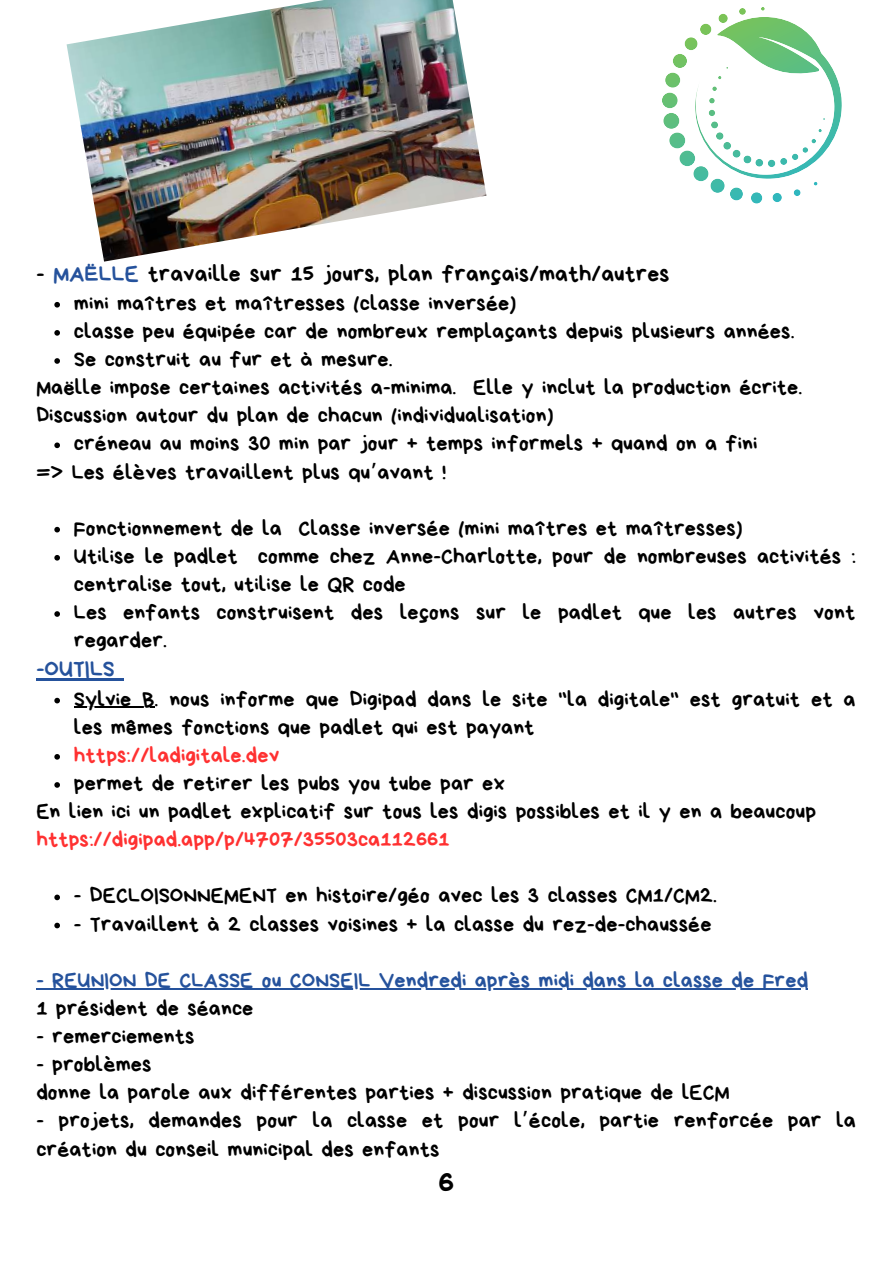
<style>
.page{position:relative;width:893px;height:1264px;background:#fff}
.page>*{position:absolute;margin:0;border:0;box-sizing:border-box;transform-origin:0 0}
.t1{font:31.05px "Bryndan Write";color:#000}
.t2{font:23.55px "Bryndan Write";letter-spacing:.005em;color:#000}
.t3{font:23.55px "Bryndan Write";letter-spacing:.005em;color:#25529c}
.t4{font:22.05px/28px "Bryndan Write";letter-spacing:.005em;color:#000}
.t5{font:22.05px "Bryndan Write";letter-spacing:.005em;color:#ff3131}
.t6{font:22.05px "Bryndan Write";letter-spacing:.005em;color:#25529c}
.s1{color:#25529c}
.s2{font-family:"Noto Sans Gurmukhi"}
</style>
<div class="page">
<img style="left:67px;top:0;width:419px;height:261px">
<svg style="left:54px;top:302px;width:6px;height:5px"></svg>
<svg style="left:54px;top:330px;width:6px;height:6px"></svg>
<svg style="left:54px;top:358px;width:6px;height:6px"></svg>
<svg style="left:54px;top:442px;width:6px;height:6px"></svg>
<svg style="left:54px;top:527px;width:6px;height:5px"></svg>
<svg style="left:54px;top:555px;width:6px;height:5px"></svg>
<svg style="left:54px;top:611px;width:6px;height:6px"></svg>
<svg style="left:54px;top:697px;width:6px;height:6px"></svg>
<hr style="left:74px;top:706px;width:81px;height:2px;background:#000">
<svg style="left:54px;top:754px;width:6px;height:5px"></svg>
<svg style="left:54px;top:782px;width:6px;height:5px"></svg>
<svg style="left:54px;top:894px;width:6px;height:6px"></svg>
<svg style="left:54px;top:922px;width:6px;height:6px"></svg>
<hr style="left:36px;top:678px;width:79px;height:3px;background:#25529c">
<svg style="left:115px;top:678px;width:9px;height:3px"></svg>
<hr style="left:36px;top:987px;width:772px;height:2px;background:#25529c">
<svg style="left:662px;top:7px;width:155px;height:197px"></svg>
<p class="t2" style="left:36px;top:262px;width:634px">- <span class="s1">MAËLLE</span> travaille sur 15 jours, plan français/math/autres</p>
<p class="t4" style="left:74px;top:289px;width:722px">mini maîtres et maîtresses (classe inversée)<br>classe peu équipée car de nombreux remplaçants depuis plusieurs années.<br>Se construit au fur et à mesure.</p>
<p class="t4" style="left:36px;top:373px;width:767px">Maëlle impose certaines activités a-minima. Elle y inclut la production écrite.<br>Discussion autour du plan de chacun (individualisation)</p>
<p class="t4" style="left:36px;top:458px;width:411px">=&gt; Les élèves travaillent plus qu<span class="s2">’</span>avant !</p>
<p class="t4" style="left:74px;top:430px;width:684px">créneau au moins 30 min par jour + temps informels + quand on a fini</p>
<p class="t4" style="left:74px;top:514px;width:783px">Fonctionnement de la Classe inversée (mini maîtres et maîtresses)<br>Utilise le padlet comme chez Anne-Charlotte, pour de nombreuses activités : centralise tout, utilise le QR code<br>Les enfants construisent des leçons sur le padlet que les autres vont regarder.</p>
<p class="t4" style="left:74px;top:685px;width:783px">Sylvie B. nous informe que Digipad dans le site "la digitale" est gratuit et a les mêmes fonctions que padlet qui est payant</p>
<p class="t5" style="left:74px;top:744px;width:207px">https://ladigitale.dev</p>
<p class="t4" style="left:74px;top:769px;width:432px">permet de retirer les pubs you tube par ex</p>
<p class="t3" style="left:36px;top:657px;width:80px">-OUTILS</p>
<p class="t4" style="left:36px;top:797px;width:781px">En lien ici un padlet explicatif sur tous les digis possibles et il y en a beaucoup</p>
<p class="t5" style="left:36px;top:828px;width:415px">https://digipad.app/p/4707/35503ca112661</p>
<p class="t4" style="left:74px;top:881px;width:644px">- DECLOISONNEMENT en histoire/géo avec les 3 classes CM1/CM2.</p>
<p class="t4" style="left:74px;top:909px;width:639px">- Travaillent à 2 classes voisines + la classe du rez-de-chaussée</p>
<p class="t6" style="left:36px;top:969px;width:773px">- REUNION DE CLASSE ou CONSEIL Vendredi après midi dans la classe de Fred</p>
<p class="t4" style="left:36px;top:994px;width:218px">1 président de séance</p>
<p class="t4" style="left:36px;top:1022px;width:160px">- remerciements</p>
<p class="t4" style="left:36px;top:1050px;width:694px">- problèmes<br>donne la parole aux différentes parties + discussion pratique de lECM</p>
<p class="t4" style="left:36px;top:1106px;width:821px">- projets, demandes pour la classe et pour l<span class="s2">’</span>école, partie renforcée par la création du conseil municipal des enfants</p>
<h1 class="t1" style="left:438px;top:1166px;width:17px">6</h1>
</div>
